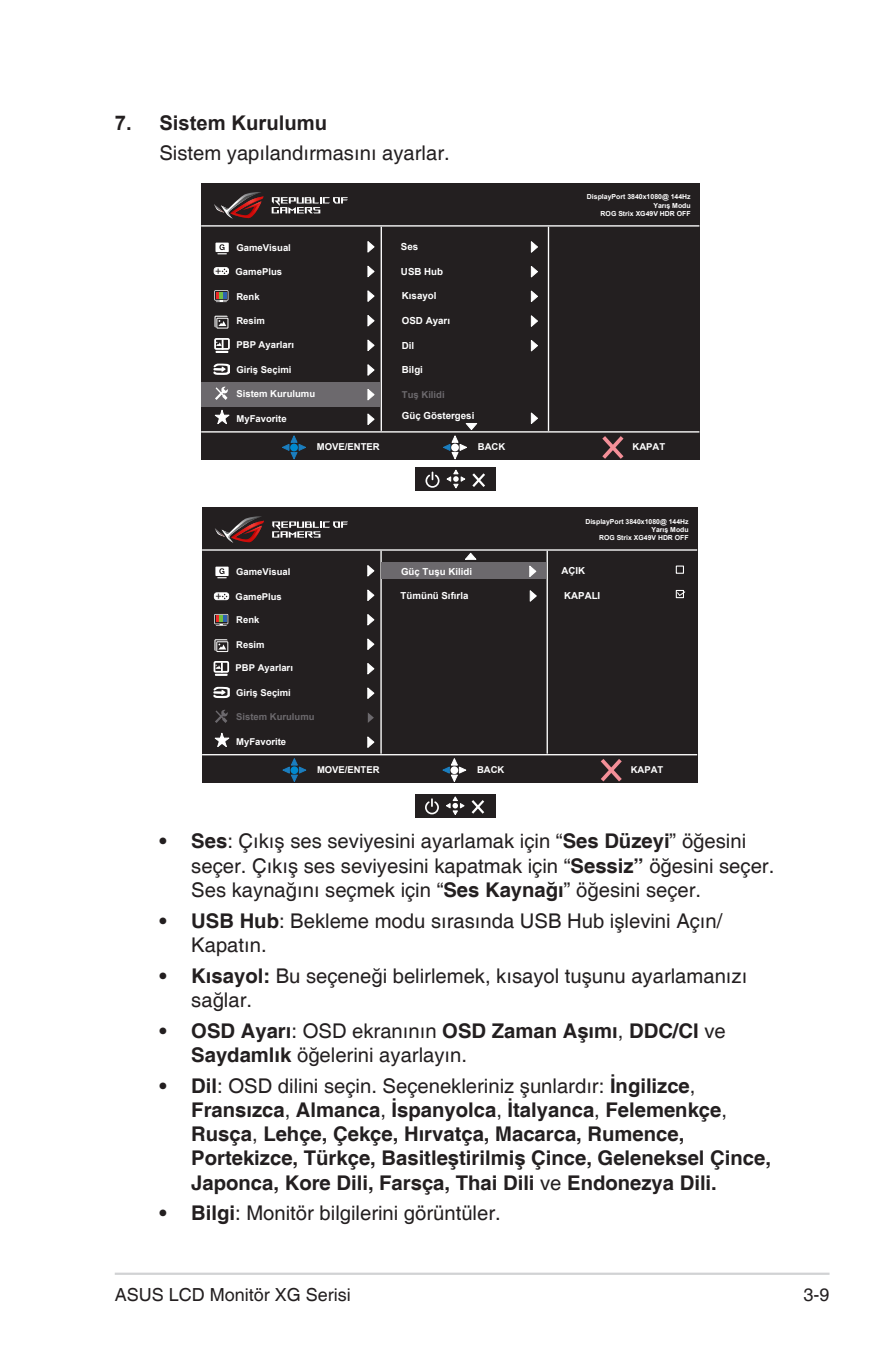
<style>
.page{position:relative;width:893px;height:1346px;background:#fff}
.page>*{position:absolute;margin:0;border:0;box-sizing:border-box;transform-origin:0 0}
.t1{font:20.25px/24.3px "Helvetica";color:#231f20}
.t2{font:700 20.25px/24.3px "Helvetica";color:#231f20}
.t3{font:700 20.25px "Arial";color:#231f20}
.t4{font:18px "Helvetica";color:#231f20}
.t5{font:10.8px "Arial";color:#231f20}
.t6{font:700 9.67px "Arial";color:#fff}
.t7{font:700 9.45px "Arial";color:#fff}
.t8{font:700 9.45px "Arial";color:#6c696d}
.t9{font:700 6.98px/8.3px "Arial";color:#fff;text-align:right}
.s1{font-weight:700}
.s2{font-weight:400}
</style>
<div class="page">
<hr style="left:115px;top:1272px;width:714px;height:3px;background:#d1d2d4">
<div style="left:201px;top:183px;width:499px;height:277px;background:#231f20"></div>
<hr style="left:201px;top:225px;width:498px;height:2px;background:#fff">
<hr style="left:201px;top:431px;width:498px;height:1px;background:#fff">
<hr style="left:381px;top:227px;width:1px;height:204px;background:#fff">
<hr style="left:548px;top:227px;width:1px;height:204px;background:#fff">
<svg style="left:602px;top:436px;width:21px;height:23px"></svg>
<div style="left:202px;top:382px;width:178px;height:24px;background:#6c696d"></div>
<svg style="left:367px;top:241px;width:8px;height:12px"></svg>
<svg style="left:367px;top:265px;width:8px;height:13px"></svg>
<svg style="left:367px;top:290px;width:8px;height:12px"></svg>
<svg style="left:530px;top:315px;width:8px;height:12px"></svg>
<svg style="left:530px;top:290px;width:8px;height:12px"></svg>
<svg style="left:530px;top:266px;width:8px;height:12px"></svg>
<svg style="left:530px;top:241px;width:8px;height:12px"></svg>
<svg style="left:530px;top:412px;width:8px;height:12px"></svg>
<svg style="left:367px;top:315px;width:8px;height:12px"></svg>
<svg style="left:367px;top:339px;width:8px;height:12px"></svg>
<svg style="left:367px;top:364px;width:8px;height:12px"></svg>
<svg style="left:367px;top:389px;width:8px;height:12px"></svg>
<svg style="left:367px;top:413px;width:8px;height:12px"></svg>
<svg style="left:214px;top:290px;width:14px;height:12px"></svg>
<div style="left:216px;top:318px;width:12px;height:11px;border:1px solid #fff"></div>
<svg style="left:214px;top:316px;width:14px;height:11px"></svg>
<svg style="left:215px;top:386px;width:13px;height:14px"></svg>
<svg style="left:214px;top:409px;width:16px;height:15px"></svg>
<svg style="left:282px;top:435px;width:24px;height:25px"></svg>
<div style="left:290px;top:444px;width:8px;height:7px;background:#0089cf;border-radius:50%"></div>
<svg style="left:213px;top:363px;width:17px;height:12px"></svg>
<svg style="left:215px;top:243px;width:14px;height:11px"></svg>
<svg style="left:530px;top:340px;width:8px;height:12px"></svg>
<svg style="left:441px;top:423px;width:37px;height:37px"></svg>
<svg style="left:272px;top:197px;width:76px;height:16px"></svg>
<svg style="left:214px;top:192px;width:50px;height:27px"></svg>
<div style="left:214px;top:338px;width:16px;height:12px;border:2px solid #fff"></div>
<svg style="left:215px;top:339px;width:14px;height:14px"></svg>
<div style="left:214px;top:268px;width:15px;height:6px;background:#fff;border-radius:3px"></div>
<div style="left:214px;top:267px;width:15px;height:8px;border:1px solid #fff;border-radius:3px"></div>
<svg style="left:222px;top:269px;width:5px;height:5px"></svg>
<div style="left:416px;top:467px;width:80px;height:24px;background:#231f20"></div>
<svg style="left:425px;top:472px;width:14px;height:16px"></svg>
<svg style="left:446px;top:469px;width:20px;height:20px"></svg>
<svg style="left:472px;top:473px;width:13px;height:14px"></svg>
<div style="left:202px;top:508px;width:496px;height:275px;background:#231f20"></div>
<hr style="left:202px;top:549px;width:495px;height:2px;background:#fff">
<hr style="left:202px;top:754px;width:495px;height:1px;background:#fff">
<hr style="left:380px;top:551px;width:2px;height:203px;background:#fff">
<hr style="left:547px;top:551px;width:1px;height:203px;background:#fff">
<div style="left:382px;top:563px;width:164px;height:16px;background:#6c696d"></div>
<svg style="left:601px;top:759px;width:21px;height:22px"></svg>
<svg style="left:367px;top:565px;width:8px;height:12px"></svg>
<svg style="left:367px;top:589px;width:8px;height:12px"></svg>
<svg style="left:367px;top:614px;width:8px;height:12px"></svg>
<svg style="left:529px;top:590px;width:8px;height:12px"></svg>
<svg style="left:367px;top:638px;width:8px;height:12px"></svg>
<svg style="left:367px;top:663px;width:8px;height:12px"></svg>
<svg style="left:367px;top:687px;width:8px;height:12px"></svg>
<svg style="left:368px;top:713px;width:6px;height:10px"></svg>
<svg style="left:367px;top:736px;width:8px;height:12px"></svg>
<svg style="left:214px;top:614px;width:14px;height:12px"></svg>
<div style="left:216px;top:641px;width:12px;height:11px;border:1px solid #fff"></div>
<svg style="left:214px;top:639px;width:14px;height:12px"></svg>
<svg style="left:215px;top:709px;width:13px;height:14px"></svg>
<svg style="left:214px;top:732px;width:16px;height:15px"></svg>
<svg style="left:282px;top:758px;width:25px;height:24px"></svg>
<div style="left:290px;top:766px;width:8px;height:8px;background:#0089cf;border-radius:50%"></div>
<svg style="left:442px;top:758px;width:25px;height:24px"></svg>
<div style="left:450px;top:766px;width:8px;height:8px;background:#fff;border-radius:50%"></div>
<svg style="left:213px;top:687px;width:17px;height:11px"></svg>
<svg style="left:215px;top:566px;width:14px;height:12px"></svg>
<svg style="left:465px;top:552px;width:12px;height:8px"></svg>
<svg style="left:272px;top:521px;width:76px;height:17px"></svg>
<svg style="left:215px;top:516px;width:49px;height:27px"></svg>
<svg style="left:675px;top:565px;width:9px;height:9px"></svg>
<div style="left:676px;top:590px;width:8px;height:8px;border:1px solid #fff"></div>
<svg style="left:676px;top:590px;width:10px;height:7px"></svg>
<svg style="left:529px;top:565px;width:8px;height:12px"></svg>
<div style="left:214px;top:661px;width:15px;height:12px;border:2px solid #fff"></div>
<svg style="left:214px;top:662px;width:14px;height:14px"></svg>
<div style="left:214px;top:593px;width:15px;height:7px;background:#fff;border-radius:3px"></div>
<div style="left:214px;top:592px;width:15px;height:8px;border:1px solid #fff;border-radius:3px"></div>
<svg style="left:222px;top:594px;width:5px;height:5px"></svg>
<div style="left:415px;top:794px;width:80px;height:23px;background:#231f20"></div>
<svg style="left:425px;top:798px;width:14px;height:16px"></svg>
<svg style="left:446px;top:796px;width:19px;height:19px"></svg>
<svg style="left:472px;top:800px;width:12px;height:14px"></svg>
<p class="t3" style="left:115px;top:109px;width:214px">7. Sistem Kurulumu</p>
<p class="t1" style="left:159px;top:141px;width:292px">Sistem yapılandırmasını ayarlar.</p>
<p class="t5" style="left:215px;top:264px;width:8px">+</p>
<p class="t7" style="left:236px;top:241px;width:56px">GameVisual</p>
<p class="t7" style="left:236px;top:265px;width:48px">GamePlus</p>
<p class="t7" style="left:236px;top:290px;width:25px">Renk</p>
<p class="t7" style="left:236px;top:314px;width:30px">Resim</p>
<p class="t7" style="left:236px;top:338px;width:59px">PBP Ayarları</p>
<p class="t7" style="left:236px;top:363px;width:57px">Giriş Seçimi</p>
<p class="t7" style="left:236px;top:388px;width:80px">Sistem Kurulumu</p>
<p class="t7" style="left:236px;top:412px;width:52px">MyFavorite</p>
<p class="t6" style="left:401px;top:240px;width:19px">Ses</p>
<p class="t6" style="left:401px;top:265px;width:44px">USB Hub</p>
<p class="t6" style="left:402px;top:290px;width:36px">Kısayol</p>
<p class="t6" style="left:402px;top:314px;width:50px">OSD Ayarı</p>
<p class="t6" style="left:402px;top:339px;width:14px">Dil</p>
<p class="t6" style="left:402px;top:363px;width:23px">Bilgi</p>
<p class="t8" style="left:402px;top:388px;width:44px">Tuş Kilidi</p>
<p class="t6" style="left:402px;top:410px;width:74px">Güç Göstergesi</p>
<p class="t7" style="left:317px;top:441px;width:64px">MOVE/ENTER</p>
<p class="t7" style="left:478px;top:441px;width:29px">BACK</p>
<p class="t5" style="left:215px;top:589px;width:8px">+</p>
<p class="t7" style="left:236px;top:565px;width:56px">GameVisual</p>
<p class="t7" style="left:236px;top:590px;width:48px">GamePlus</p>
<p class="t7" style="left:236px;top:614px;width:25px">Renk</p>
<p class="t7" style="left:236px;top:638px;width:30px">Resim</p>
<p class="t7" style="left:236px;top:661px;width:59px">PBP Ayarları</p>
<p class="t7" style="left:236px;top:686px;width:56px">Giriş Seçimi</p>
<p class="t8" style="left:236px;top:711px;width:80px">Sistem Kurulumu</p>
<p class="t7" style="left:236px;top:735px;width:51px">MyFavorite</p>
<p class="t6" style="left:401px;top:565px;width:73px">Güç Tuşu Kilidi</p>
<p class="t6" style="left:401px;top:589px;width:69px">Tümünü Sıfırla</p>
<p class="t7" style="left:317px;top:763px;width:64px">MOVE/ENTER</p>
<p class="t7" style="left:477px;top:763px;width:29px">BACK</p>
<p class="t9" style="left:587px;top:193px;width:105px">DisplayPort 3840x1080@ 144Hz<br>Yarış Modu<br>ROG Strix XG49V HDR OFF</p>
<p class="t7" style="left:632px;top:440px;width:34px">KAPAT</p>
<p class="t9" style="left:585px;top:517px;width:105px">DisplayPort 3840x1080@ 144Hz<br>Yarış Modu<br>ROG Strix XG49V HDR OFF</p>
<p class="t6" style="left:561px;top:564px;width:25px">AÇIK</p>
<p class="t6" style="left:564px;top:589px;width:38px">KAPALI</p>
<p class="t7" style="left:631px;top:763px;width:34px">KAPAT</p>
<p class="t1" style="left:191px;top:830px;width:584px;text-indent:-32px"><span class="s1">• Ses</span>: Çıkış ses seviyesini ayarlamak için “<span class="s1">Ses Düzeyi</span>” öğesini seçer. Çıkış ses seviyesini kapatmak için “<span class="s1">Sessiz”</span> öğesini seçer.<br>Ses kaynağını seçmek için “<span class="s1">Ses Kaynağı</span>” öğesini seçer.</p>
<p class="t1" style="left:191px;top:909px;width:533px;text-indent:-32px"><span class="s1">• USB Hub</span>: Bekleme modu sırasında USB Hub işlevini Açın/<br>Kapatın.</p>
<p class="t1" style="left:191px;top:964px;width:557px;text-indent:-32px"><span class="s1">• Kısayol:</span> Bu seçeneği belirlemek, kısayol tuşunu ayarlamanızı sağlar.</p>
<p class="t2" style="left:191px;top:1019px;width:536px;text-indent:-32px">• OSD Ayarı<span class="s2">: OSD ekranının</span> OSD Zaman Aşımı<span class="s2">,</span> DDC/CI <span class="s2">ve<br></span>Saydamlık <span class="s2">öğelerini ayarlayın.</span></p>
<p class="t2" style="left:191px;top:1074px;width:581px;text-indent:-32px">• Dil<span class="s2">: OSD dilini seçin. Seçenekleriniz şunlardır:</span> İngilizce<span class="s2">, </span>Fransızca<span class="s2">,</span> Almanca<span class="s2">,</span> İspanyolca<span class="s2">,</span> İtalyanca<span class="s2">,</span> Felemenkçe<span class="s2">, </span>Rusça<span class="s2">,</span> Lehçe, Çekçe, Hırvatça, Macarca, Rumence, Portekizce, Türkçe, Basitleştirilmiş Çince, Geleneksel Çince, Japonca, Kore Dili, Farsça, Thai Dili <span class="s2">ve</span> Endonezya Dili.</p>
<p class="t1" style="left:159px;top:1202px;width:343px"><span class="s1">• Bilgi</span>: Monitör bilgilerini görüntüler.</p>
<p class="t4" style="left:115px;top:1284px;width:238px">ASUS LCD Monitör XG Serisi</p>
<p class="t4" style="left:803px;top:1284px;width:28px">3-9</p>
</div>
